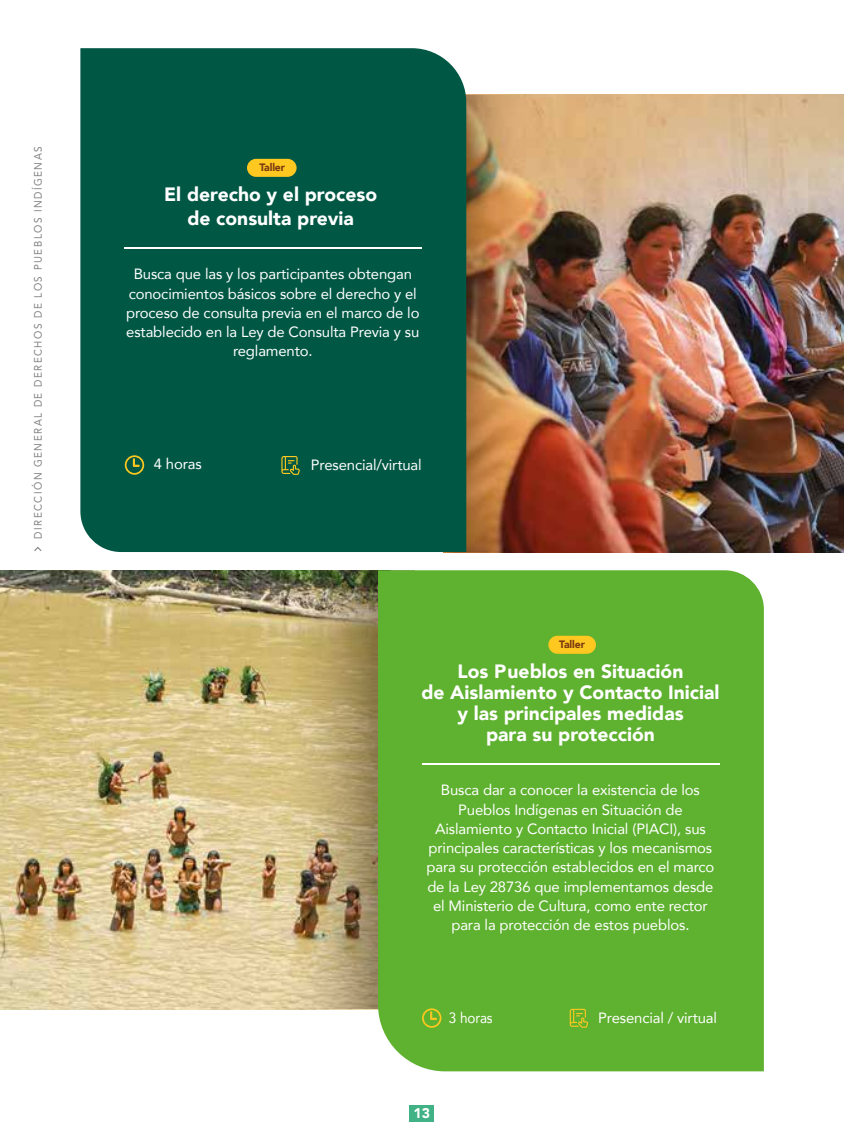
<style>
.page{position:relative;width:844px;height:1141px;background:#fff}
.page>*{position:absolute;margin:0;border:0;box-sizing:border-box;transform-origin:0 0}
.t1{font:900 19.25px/21px "Avenir";color:#fff;text-align:center}
.t2{font:14.88px/19.2px "Avenir";letter-spacing:-.01em;color:#fff;text-align:center}
.t3{font:14.88px "Avenir";letter-spacing:-.01em;color:#fff;scale:.91 1}
.t4{font:900 14px "Avenir";color:#fff}
.t5{font:10.85px "Avenir";letter-spacing:.15em;color:#828282;scale:.91 1}
.t6{font:900 10.67px "Avenir";letter-spacing:-.01em;color:#7a3811}
</style>
<div class="page">
<img style="left:538px;top:95px;width:305px;height:457px">
<img style="left:1px;top:570px;width:260px;height:439px">
<img style="left:261px;top:570px;width:117px;height:439px">
<img style="left:466px;top:95px;width:72px;height:457px">
<div style="left:80px;top:48px;width:386px;height:504px;background:#005744"></div>
<div style="left:378px;top:570px;width:385px;height:501px;background:#5fb130"></div>
<svg style="left:34px;top:547px;width:8px;height:4px"></svg>
<div style="left:247px;top:159px;width:49px;height:18px;background:#fec820;border-radius:9px"></div>
<hr style="left:124px;top:248px;width:298px;height:1px;background:#fff">
<hr style="left:422px;top:764px;width:297px;height:1px;background:#fff">
<div style="left:548px;top:636px;width:47px;height:18px;background:#fec820;border-radius:9px"></div>
<svg style="left:125px;top:455px;width:19px;height:20px"></svg>
<svg style="left:422px;top:1008px;width:19px;height:20px"></svg>
<svg style="left:281px;top:456px;width:19px;height:19px"></svg>
<svg style="left:569px;top:1009px;width:19px;height:19px"></svg>
<div style="left:409px;top:1105px;width:25px;height:16px;background:#41b285"></div>
<p class="t5" style="left:29px;top:539px;width:433px;rotate:-90deg">DIRECCIÓN GENERAL DE DERECHOS DE LOS PUEBLOS INDÍGENAS</p>
<p class="t6" style="left:259px;top:158px;width:27px">Taller</p>
<p class="t1" style="left:164px;top:181px;width:214px;line-height:24.5px">El derecho y el proceso de consulta previa</p>
<p class="t2" style="left:126px;top:264px;width:295px">Busca que las y los participantes obtengan conocimientos básicos sobre el derecho y el proceso de consulta previa en el marco de lo establecido en la Ley de Consulta Previa y su reglamento.</p>
<p class="t2" style="left:154px;top:454px;width:49px">4 horas</p>
<p class="t2" style="left:311px;top:455px;width:112px">Presencial/virtual</p>
<p class="t6" style="left:559px;top:635px;width:27px">Taller</p>
<p class="t1" style="left:421px;top:660px;width:300px">Los Pueblos en Situación<br>de Aislamiento y Contacto Inicial y las principales medidas<br>para su protección</p>
<p class="t2" style="left:426px;top:780px;width:289px">Busca dar a conocer la existencia de los Pueblos Indígenas en Situación de Aislamiento y Contacto Inicial (PIACI), sus principales características y los mecanismos para su protección establecidos en el marco de la Ley 28736 que implementamos desde el Ministerio de Cultura, como ente rector para la protección de estos pueblos.</p>
<p class="t3" style="left:449px;top:1006px;width:50px">3 horas</p>
<p class="t2" style="left:598px;top:1008px;width:120px">Presencial / virtual</p>
<p class="t4" style="left:413px;top:1101px;width:18px">13</p>
</div>
